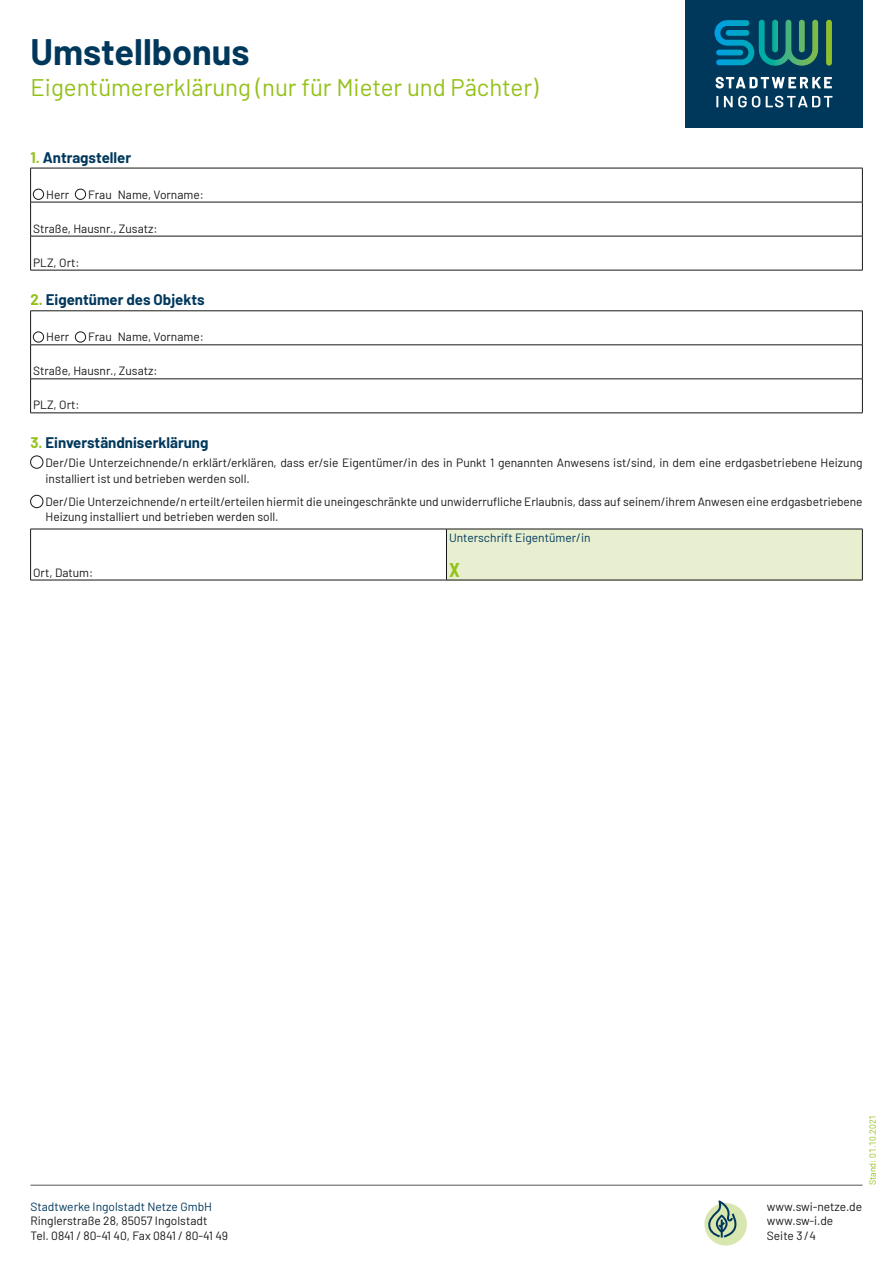
<style>
.page{position:relative;width:893px;height:1263px;background:#fff}
.page>*{position:absolute;margin:0;border:0;box-sizing:border-box;transform-origin:0 0}
.swi20-Titel_h1_Titel{font:700 36px "Barlow";color:#00385c}
.swi20-Titel_h1_Titel-2{font:24px "Barlow";color:#94c11a}
.swi20-Vertrag_Unterschrift_X{font:700 semi-condensed 19.5px "Barlow";color:#94c11a}
.swi20-Vertrag_h2_Vertragsziffer{font:700 15px "Barlow";color:#00385c}
.Formularfeld_8_10{font:12px/14.2px "Barlow";color:#181716}
.swi20-Text_p_Fliesstext_Abstand0{font:12px/15.8px "Barlow";color:#181716}
.swi20-Form_p_Feldbeschriftung_Form{font:12px "Barlow";color:#181716}
.swi20-Form_p_Feldbeschriftung_Form-2{font:12px "Barlow";color:#00385c}
.t1{font:9px "Barlow";color:#94c11a}
.s1{color:#94c11a}
</style>
<div class="page">
<hr style="left:30px;top:1185px;width:833px;height:1px;background:#565655">
<div style="left:685px;top:0;width:178px;height:128px;background:#00385c"></div>
<svg style="left:714px;top:20px;width:118px;height:46px"></svg>
<svg style="left:716px;top:77px;width:116px;height:11px"></svg>
<svg style="left:716px;top:96px;width:2px;height:11px"></svg>
<svg style="left:724px;top:96px;width:36px;height:11px"></svg>
<svg style="left:766px;top:96px;width:66px;height:11px"></svg>
<div style="left:704px;top:1203px;width:43px;height:42px;background:#d8e6b0;border-radius:50%"></div>
<svg style="left:708px;top:1200px;width:30px;height:37px"></svg>
<svg style="left:31px;top:312px;width:831px;height:101px"></svg>
<hr style="left:862px;top:311px;width:1px;height:34px;background:#181716">
<hr style="left:862px;top:345px;width:1px;height:34px;background:#181716">
<hr style="left:862px;top:379px;width:1px;height:34px;background:#181716">
<hr style="left:30px;top:311px;width:833px;height:1px;background:#181716">
<hr style="left:30px;top:311px;width:1px;height:34px;background:#181716">
<hr style="left:30px;top:345px;width:833px;height:1px;background:#181716">
<hr style="left:30px;top:345px;width:1px;height:34px;background:#181716">
<hr style="left:30px;top:379px;width:833px;height:1px;background:#181716">
<hr style="left:30px;top:379px;width:1px;height:34px;background:#181716">
<hr style="left:30px;top:413px;width:833px;height:1px;background:#181716">
<div style="left:33px;top:332px;width:11px;height:10px;background:#fff;border-radius:50%"></div>
<div style="left:33px;top:332px;width:11px;height:10px;border:1px solid #181716;border-radius:50%"></div>
<div style="left:75px;top:332px;width:11px;height:10px;background:#fff;border-radius:50%"></div>
<div style="left:75px;top:332px;width:11px;height:10px;border:1px solid #181716;border-radius:50%"></div>
<div style="left:30px;top:456px;width:13px;height:12px;border:1px solid #181716;border-radius:50%"></div>
<div style="left:30px;top:495px;width:13px;height:13px;border:1px solid #181716;border-radius:50%"></div>
<div style="left:446px;top:529px;width:416px;height:51px;background:#e7efd0"></div>
<hr style="left:30px;top:529px;width:416px;height:1px;background:#181716">
<hr style="left:30px;top:529px;width:1px;height:51px;background:#181716">
<hr style="left:446px;top:529px;width:417px;height:1px;background:#181716">
<hr style="left:862px;top:529px;width:1px;height:51px;background:#181716">
<hr style="left:30px;top:580px;width:416px;height:1px;background:#181716">
<hr style="left:446px;top:580px;width:417px;height:1px;background:#181716">
<hr style="left:446px;top:529px;width:1px;height:51px;background:#181716">
<svg style="left:31px;top:169px;width:831px;height:101px"></svg>
<hr style="left:862px;top:168px;width:1px;height:34px;background:#181716">
<hr style="left:862px;top:202px;width:1px;height:34px;background:#181716">
<hr style="left:862px;top:236px;width:1px;height:34px;background:#181716">
<hr style="left:30px;top:168px;width:833px;height:1px;background:#181716">
<hr style="left:30px;top:168px;width:1px;height:34px;background:#181716">
<hr style="left:30px;top:202px;width:833px;height:1px;background:#181716">
<hr style="left:30px;top:202px;width:1px;height:34px;background:#181716">
<hr style="left:30px;top:236px;width:833px;height:1px;background:#181716">
<hr style="left:30px;top:236px;width:1px;height:34px;background:#181716">
<hr style="left:30px;top:270px;width:833px;height:1px;background:#181716">
<div style="left:33px;top:189px;width:11px;height:10px;background:#fff;border-radius:50%"></div>
<div style="left:33px;top:189px;width:11px;height:11px;border:1px solid #181716;border-radius:50%"></div>
<div style="left:75px;top:189px;width:11px;height:10px;background:#fff;border-radius:50%"></div>
<div style="left:75px;top:189px;width:11px;height:11px;border:1px solid #181716;border-radius:50%"></div>
<h1 class="swi20-Titel_h1_Titel" style="left:30px;top:26px;width:221px">Umstellbonus</h1>
<h1 class="swi20-Titel_h1_Titel-2" style="left:30px;top:70px;width:510px">Eigentümererklärung (nur für Mieter und Pächter)</h1>
<h2 class="swi20-Vertrag_h2_Vertragsziffer" style="left:30px;top:146px;width:102px"><span class="s1">1.</span> Antragsteller</h2>
<p class="swi20-Form_p_Feldbeschriftung_Form" style="left:46px;top:186px;width:24px">Herr</p>
<p class="swi20-Form_p_Feldbeschriftung_Form" style="left:88px;top:186px;width:117px">Frau Name, Vorname:</p>
<p class="swi20-Form_p_Feldbeschriftung_Form" style="left:33px;top:220px;width:126px">Straße, Hausnr., Zusatz:</p>
<p class="swi20-Form_p_Feldbeschriftung_Form" style="left:33px;top:254px;width:48px">PLZ, Ort:</p>
<h2 class="swi20-Vertrag_h2_Vertragsziffer" style="left:30px;top:289px;width:176px"><span class="s1">2.</span> Eigentümer des Objekts</h2>
<p class="swi20-Form_p_Feldbeschriftung_Form" style="left:46px;top:328px;width:24px">Herr</p>
<p class="swi20-Form_p_Feldbeschriftung_Form" style="left:88px;top:328px;width:117px">Frau Name, Vorname:</p>
<p class="swi20-Form_p_Feldbeschriftung_Form" style="left:33px;top:362px;width:126px">Straße, Hausnr., Zusatz:</p>
<p class="swi20-Form_p_Feldbeschriftung_Form" style="left:33px;top:396px;width:48px">PLZ, Ort:</p>
<h2 class="swi20-Vertrag_h2_Vertragsziffer" style="left:30px;top:431px;width:180px"><span class="s1">3.</span> Einverständniserklärung</h2>
<p class="swi20-Text_p_Fliesstext_Abstand0" style="left:46px;top:454px;width:818px">Der/Die Unterzeichnende/n erklärt/erklären, dass er/sie Eigentümer/in des in Punkt 1 genannten Anwesens ist/sind, in dem eine erdgasbetriebene Heizung installiert ist und betrieben werden soll.</p>
<p class="Formularfeld_8_10" style="left:46px;top:494px;width:818px;line-height:15px">Der/Die Unterzeichnende/n erteilt/erteilen hiermit die uneingeschränkte und unwiderrufliche Erlaubnis, dass auf seinem/ihrem Anwesen eine erdgasbetriebene<br>Heizung installiert und betrieben werden soll.</p>
<p class="swi20-Form_p_Feldbeschriftung_Form" style="left:33px;top:564px;width:62px">Ort, Datum:</p>
<p class="swi20-Form_p_Feldbeschriftung_Form-2" style="left:30px;top:1198px;width:183px">Stadtwerke Ingolstadt Netze GmbH</p>
<p class="Formularfeld_8_10" style="left:30px;top:1213px;width:199px">Ringlerstraße 28, 85057 Ingolstadt<br>Tel. 0841 / 80-41 40, Fax 0841 / 80-41 49</p>
<p class="swi20-Form_p_Feldbeschriftung_Form-2" style="left:449px;top:529px;width:143px">Unterschrift Eigentümer/in</p>
<p class="swi20-Vertrag_Unterschrift_X" style="left:449px;top:555px;width:12px">X</p>
<p class="Formularfeld_8_10" style="left:767px;top:1198px;width:97px">www.swi-netze.de www.sw-i.de<br>Seite 3/4</p>
<p class="t1" style="left:866px;top:1185px;width:72px;rotate:-90deg">Stand: 01.10.2021</p>
</div>
